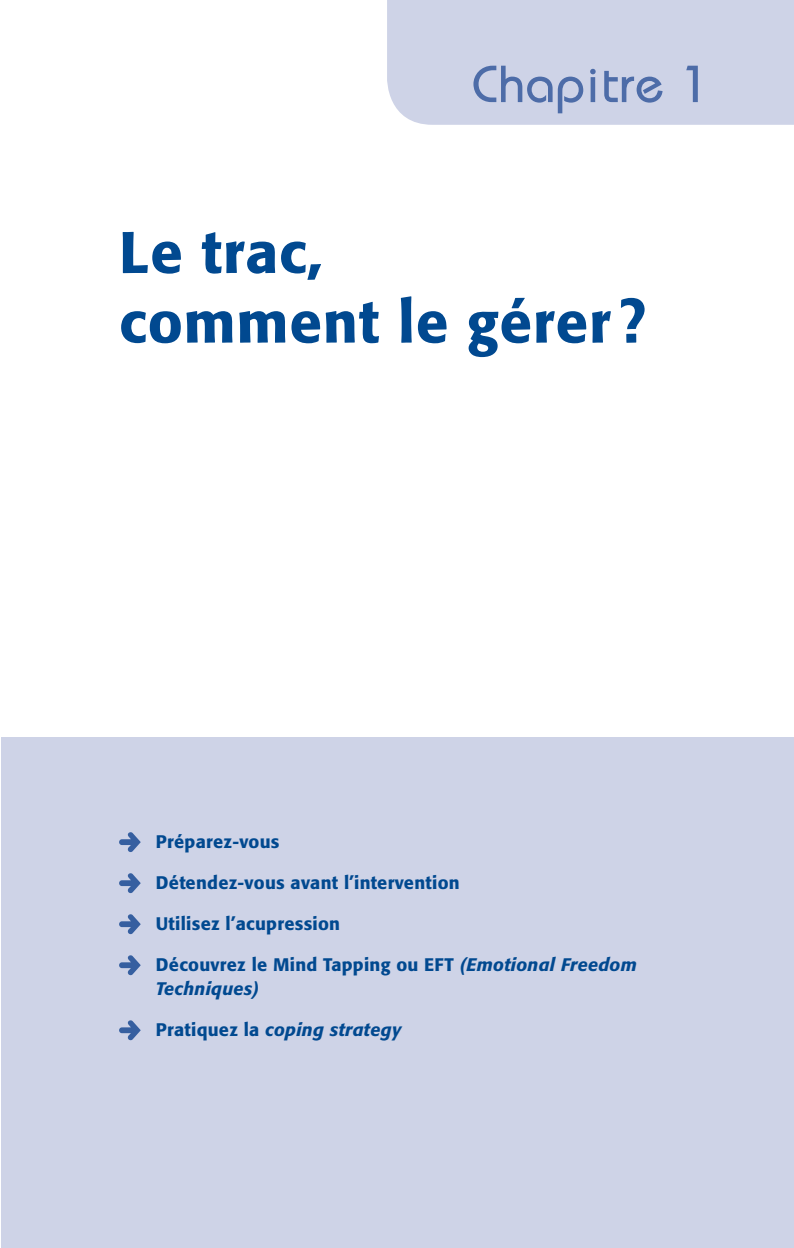
<style>
.page{position:relative;width:794px;height:1248px;background:#fff}
.page>*{position:absolute;margin:0;border:0;box-sizing:border-box;transform-origin:0 0}
.t1{font:500 58px/69.6px "Formata";letter-spacing:.015em;color:#014990}
.t2{font:500 52px "Bauhaus";color:#4d6ca8}
.t3{font:italic 500 18px/24px "Formata";letter-spacing:.015em;color:#014990}
.t4{font:500 18px "Formata";letter-spacing:.015em;color:#014990}
.s1{font-style:normal}
</style>
<div class="page">
<div style="left:387px;top:0;width:407px;height:125px;background:#ced3e7"></div>
<div style="left:1px;top:737px;width:793px;height:510px;background:#ced3e7"></div>
<svg style="left:119px;top:832px;width:22px;height:20px"></svg>
<svg style="left:119px;top:873px;width:22px;height:20px"></svg>
<svg style="left:119px;top:914px;width:22px;height:20px"></svg>
<svg style="left:119px;top:955px;width:22px;height:20px"></svg>
<svg style="left:119px;top:1020px;width:22px;height:20px"></svg>
<h2 class="t2" style="left:471px;top:53px;width:239px">Chapitre 1</h2>
<h1 class="t1" style="left:119px;top:217px;width:529px">Le trac,<br>comment le gérer ?</h1>
<p class="t4" style="left:156px;top:830px;width:125px">Préparez-vous</p>
<p class="t4" style="left:156px;top:871px;width:305px">Détendez-vous avant l’intervention</p>
<p class="t4" style="left:156px;top:912px;width:186px">Utilisez l’acupression</p>
<p class="t3" style="left:156px;top:952px;width:482px"><span class="s1">Découvrez le Mind Tapping ou EFT</span> (Emotional Freedom<br>Techniques)</p>
<p class="t3" style="left:156px;top:1017px;width:247px"><span class="s1">Pratiquez la</span> coping strategy</p>
</div>
